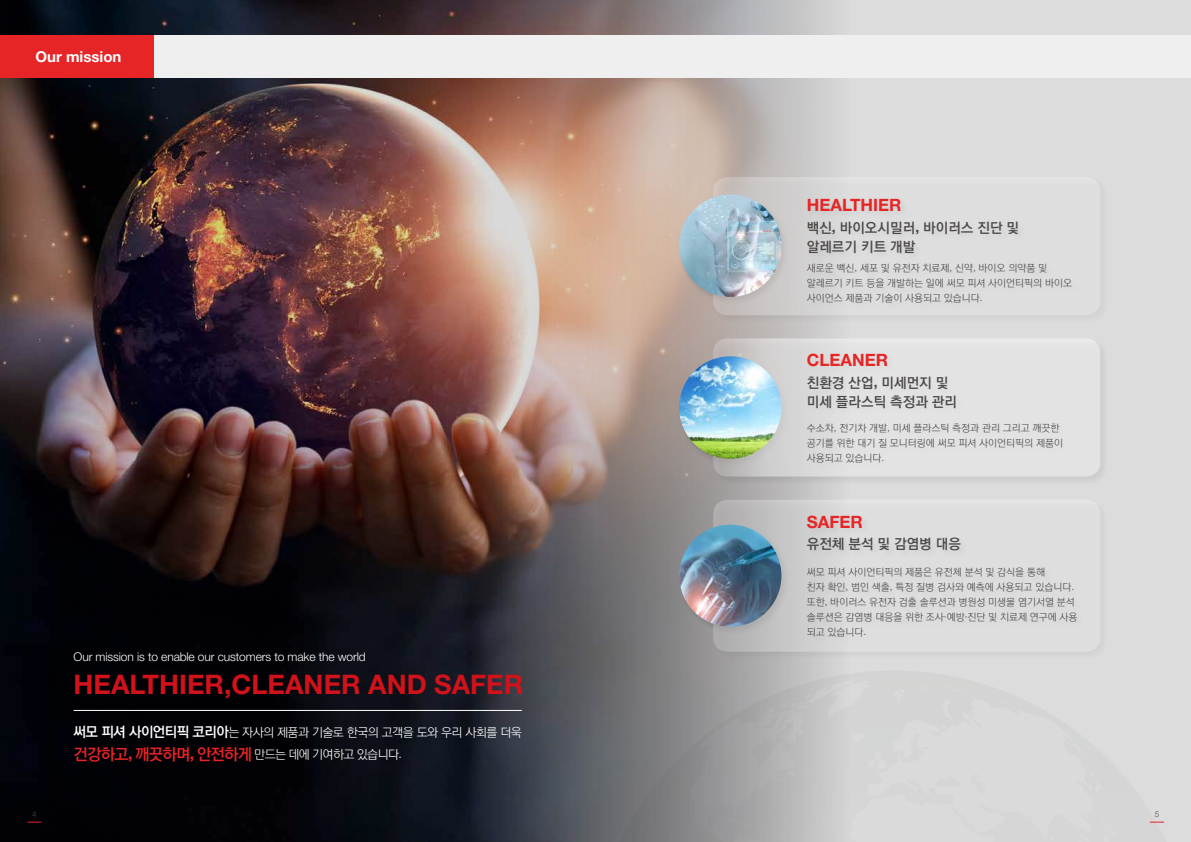
<style>
.page{position:relative;width:1191px;height:842px;background:#dcdcdc}
.page>*{position:absolute;margin:0;border:0;box-sizing:border-box;transform-origin:0 0}
.t1{font:700 27px "Helvetica Neue LT Std";color:#d0121b}
.t2{font:700 17px "Helvetica Neue LT Std";color:#e72426}
.t3{font:700 15px "Helvetica Neue LT Std";color:#fff}
.t4{font:14px/19px "YGO540";color:#4c4948}
.t5{font:12.3px/22px "YGO520";letter-spacing:-.05em;color:#fff}
.t6{font:300 12px "Helvetica Neue LTW1 G";letter-spacing:-.01em;color:#fff}
.t7{font:10px/15px "YGO520";color:#4c4948}
.t8{font:300 8px "Helvetica Neue LTW1 G";color:#4c4948}
.s1{font-family:"YGO540";font-size:14px}
.s2{font-family:"YGO540";font-size:16px;color:#e72426}
.s3{font-family:"Helvetica Neue LT Std";font-weight:700;font-size:16px;color:#e72426}
.s4{font-family:"Helvetica Neue LTW1 G";font-weight:300}
.s5{font-family:"Helvetica Neue LT Std";font-weight:700}
</style>
<div class="page">
<img style="left:0;top:0;width:930px;height:842px">
<hr style="left:74px;top:710px;width:448px;height:1px;background:#fff">
<div style="left:677px;top:176px;width:432px;height:148px;background:#000;opacity:.15"></div>
<div style="left:713px;top:177px;width:387px;height:138px;background:linear-gradient(to right,#cac6c4,#e5e7e7);border-radius:14px"></div>
<img style="left:679px;top:194px;width:102px;height:103px;border-radius:51px">
<div style="left:678px;top:499px;width:431px;height:162px;background:#000;opacity:.15"></div>
<svg style="left:713px;top:500px;width:387px;height:152px"></svg>
<img style="left:679px;top:525px;width:102px;height:102px;border-radius:51px">
<div style="left:677px;top:337px;width:432px;height:149px;background:#000;opacity:.15"></div>
<div style="left:713px;top:338px;width:387px;height:138px;background:linear-gradient(to right,#cbc9c8,#ecedee);border-radius:14px"></div>
<img style="left:679px;top:356px;width:102px;height:103px;border-radius:51px">
<div style="left:145px;top:36px;width:1046px;height:42px;background:#efefef"></div>
<div style="left:0;top:36px;width:153px;height:42px;background:#e72426"></div>
<svg style="left:593px;top:670px;width:571px;height:172px"></svg>
<svg style="left:678px;top:680px;width:442px;height:162px"></svg>
<svg style="left:1149px;top:822px;width:15px;height:1px"></svg>
<svg style="left:27px;top:822px;width:15px;height:1px"></svg>
<h3 class="t3" style="left:35px;top:47px;width:88px">Our mission</h3>
<p class="t6" style="left:74px;top:650px;width:294px">Our mission is to enable our customers to make the world</p>
<h1 class="t1" style="left:74px;top:667px;width:451px">HEALTHIER,CLEANER AND SAFER</h1>
<p class="t5" style="left:74px;top:722px;width:450px"><span class="s1">써모 피셔 사이언티픽 코리아</span>는 자사의 제품과 기술로 한국의 고객을 도와 우리 사회를 더욱 <span class="s2">건강하고</span><span class="s3">,</span> <span class="s2">깨끗하며</span><span class="s3">,</span> <span class="s2">안전하게</span> 만드는 데에 기여하고 있습니다<span class="s4">.</span></p>
<h2 class="t2" style="left:806px;top:195px;width:96px">HEALTHIER</h2>
<h3 class="t4" style="left:806px;top:219px;width:214px">백신<span class="s5">,</span> 바이오시밀러<span class="s5">,</span> 바이러스 진단 및 알레르기 키트 개발</h3>
<p class="t7" style="left:806px;top:261px;width:267px">새로운 백신<span class="s4">,</span> 세포 및 유전자 치료제<span class="s4">,</span> 신약<span class="s4">,</span> 바이오 의약품 및 알레르기 키트 등을 개발하는 일에 써모 피셔 사이언티픽의 바이오 사이언스 제품과 기술이 사용되고 있습니다<span class="s4">.</span></p>
<h2 class="t2" style="left:806px;top:349px;width:83px">CLEANER</h2>
<h3 class="t4" style="left:806px;top:374px;width:152px">친환경 산업<span class="s5">,</span> 미세먼지 및 미세 플라스틱 측정과 관리</h3>
<p class="t7" style="left:806px;top:421px;width:258px">수소차<span class="s4">,</span> 전기차 개발<span class="s4">,</span> 미세 플라스틱 측정과 관리 그리고 깨끗한 공기를 위한 대기 질 모니터링에 써모 피셔 사이언티픽의 제품이 사용되고 있습니다<span class="s4">.</span></p>
<h2 class="t2" style="left:806px;top:511px;width:58px">SAFER</h2>
<h3 class="t4" style="left:806px;top:535px;width:156px">유전체 분석 및 감염병 대응</h3>
<p class="t7" style="left:806px;top:565px;width:272px">써모 피셔 사이언티픽의 제품은 유전체 분석 및 감식을 통해<br>친자 확인<span class="s4">,</span> 범인 색출<span class="s4">,</span> 특정 질병 검사와 예측에 사용되고 있습니다<span class="s4">. </span>또한<span class="s4">,</span> 바이러스 유전자 검출 솔루션과 병원성 미생물 염기서열 분석 솔루션은 감염병 대응을 위한 조사<span class="s4">·</span>예방<span class="s4">·</span>진단 및 치료제 연구에 사용 되고 있습니다<span class="s4">.</span></p>
<p class="t8" style="left:32px;top:810px;width:6px">4</p>
<p class="t8" style="left:1154px;top:810px;width:6px">5</p>
</div>
